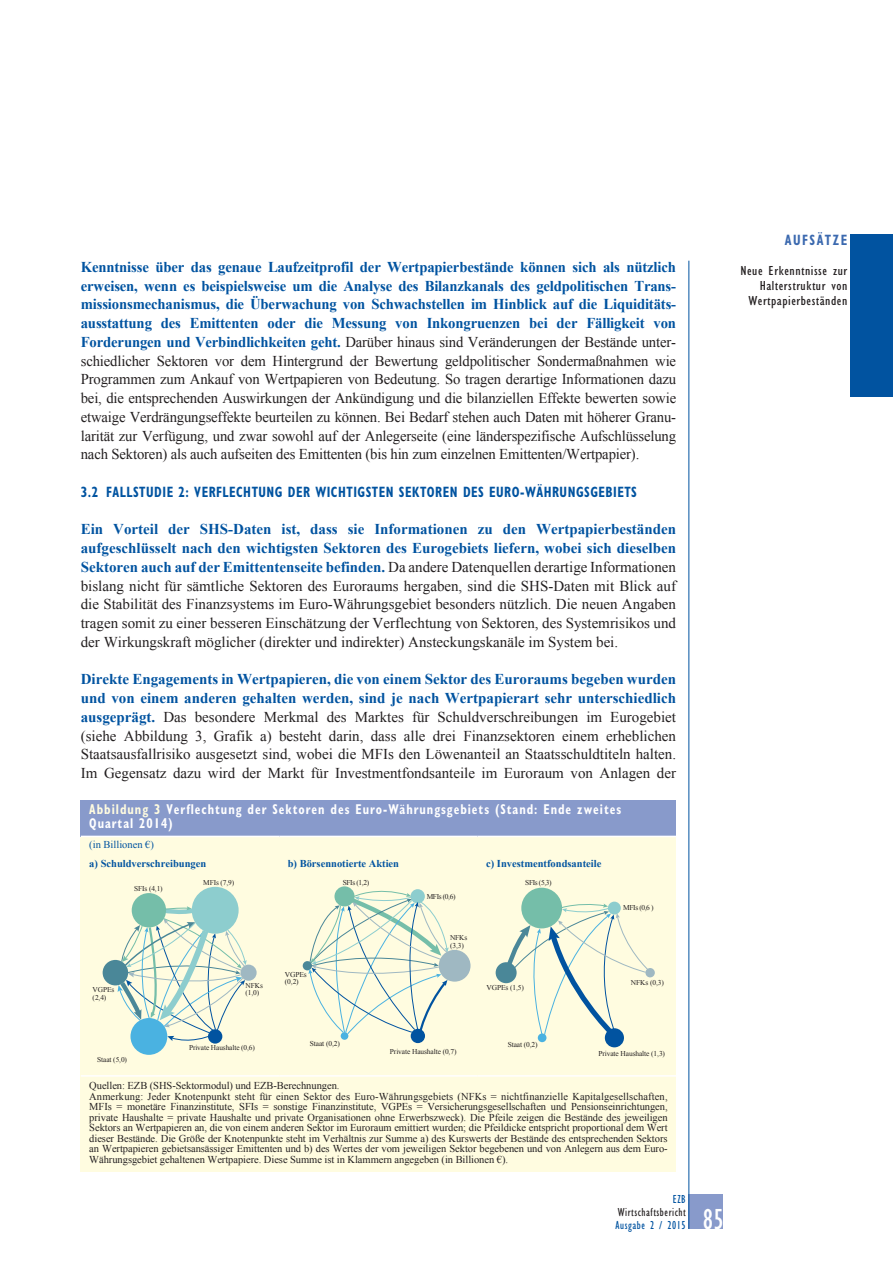
<style>
.page{position:relative;width:893px;height:1263px;background:#fff}
.page>*{position:absolute;margin:0;border:0;box-sizing:border-box;transform-origin:0 0}
.t1{font:condensed 30px "Gill Sans Myriad";color:#fff;scale:.95 1}
.t2{font:15px/18.8px "Times New Roman WGL";color:#231f20;text-align:justify}
.t3{font:700 condensed 15px "Gill Sans Myriad";letter-spacing:.04em;color:#0153a0;scale:.85 1}
.t4{font:700 condensed 15px "Gill Sans Myriad";letter-spacing:.12em;color:#3b69af;scale:.85 1}
.t5{font:700 condensed 14.25px/13.5px "Gill Sans Myriad";letter-spacing:.08em;color:#fff;scale:.85 1}
.t6{font:condensed 13.5px/15px "Gill Sans Myriad";letter-spacing:.035em;color:#231f20;text-align:right;scale:1.1 1}
.t7{font:condensed 12px "Gill Sans Myriad";letter-spacing:.05em;color:#231f20;scale:.95 1}
.t8{font:condensed 12px "Gill Sans Myriad";letter-spacing:.05em;color:#0153a0;scale:.95 1}
.t9{font:10.5px/10.5px "Times New Roman WGL";letter-spacing:-.005em;color:#231f20}
.t10{font:700 10.5px "Times New Roman WGL";color:#0153a0}
.t11{font:10.5px "Times New Roman WGL";color:#0153a0}
.t12{font:7.5px/7.5px "Times New Roman WGL";letter-spacing:-.015em;color:#231f20}
.t13{font:7.35px/7.4px "Times New Roman WGL";letter-spacing:-.015em;color:#231f20}
.s1{font-weight:700;color:#0153a0}
.s2{color:#fffce0}
</style>
<div class="page">
<div style="left:689px;top:1195px;width:34px;height:34px;background:#889acb"></div>
<hr style="left:689px;top:261px;width:1px;height:968px;background:#0153a0">
<div style="left:850px;top:235px;width:43px;height:162px;background:#0153a0"></div>
<div style="left:81px;top:800px;width:595px;height:371px;background:#fffce0"></div>
<div style="left:81px;top:800px;width:595px;height:36px;background:#889acb"></div>
<hr style="left:81px;top:836px;width:198px;height:1px;background:#fff">
<hr style="left:279px;top:836px;width:199px;height:1px;background:#fff">
<hr style="left:478px;top:836px;width:198px;height:1px;background:#fff">
<hr style="left:81px;top:1075px;width:198px;height:2px;background:#fff">
<hr style="left:279px;top:1075px;width:199px;height:2px;background:#fff">
<hr style="left:478px;top:1075px;width:198px;height:2px;background:#fff">
<div style="left:103px;top:960px;width:25px;height:25px;background:#4a8798;border-radius:50%"></div>
<div style="left:132px;top:893px;width:34px;height:34px;background:#75bea9;border-radius:50%"></div>
<div style="left:130px;top:1018px;width:37px;height:37px;background:#4ab2e1;border-radius:50%"></div>
<div style="left:192px;top:887px;width:47px;height:47px;background:#8dcdce;border-radius:50%"></div>
<div style="left:240px;top:964px;width:17px;height:17px;background:#9fb8c2;border-radius:50%"></div>
<svg style="left:118px;top:905px;width:129px;height:139px"></svg>
<div style="left:303px;top:961px;width:9px;height:9px;background:#4a8798;border-radius:50%"></div>
<div style="left:341px;top:1032px;width:7px;height:8px;background:#4ab2e1;border-radius:50%"></div>
<div style="left:439px;top:950px;width:31px;height:32px;background:#9fb8c2;border-radius:50%"></div>
<svg style="left:308px;top:886px;width:141px;height:148px"></svg>
<div style="left:411px;top:1029px;width:14px;height:14px;background:#0153a0;border-radius:50%"></div>
<div style="left:521px;top:888px;width:41px;height:40px;background:#75bea9;border-radius:50%"></div>
<div style="left:496px;top:962px;width:21px;height:21px;background:#4a8798;border-radius:50%"></div>
<div style="left:645px;top:968px;width:10px;height:9px;background:#9fb8c2;border-radius:50%"></div>
<div style="left:608px;top:902px;width:13px;height:12px;background:#8dcdce;border-radius:50%"></div>
<div style="left:538px;top:1033px;width:8px;height:9px;background:#4ab2e1;border-radius:50%"></div>
<div style="left:605px;top:1028px;width:19px;height:19px;background:#0153a0;border-radius:50%"></div>
<svg style="left:504px;top:903px;width:146px;height:134px"></svg>
<p class="t2" style="left:81px;top:257px;width:597px"><span class="s1">Kenntnisse über das genaue Laufzeitprofil der Wertpapierbestände können sich als nützlich erweisen, wenn es beispielsweise um die Analyse des Bilanzkanals des geldpolitischen Trans&shy;missionsmechanismus, die Überwachung von Schwachstellen im Hinblick auf die Liquiditäts&shy;ausstattung des Emittenten oder die Messung von Inkongruenzen bei der Fälligkeit von Forderungen und Verbindlichkeiten geht.</span> Darüber hinaus sind Veränderungen der Bestände unter&shy;schiedlicher Sektoren vor dem Hintergrund der Bewertung geldpolitischer Sondermaßnahmen wie Programmen zum Ankauf von Wertpapieren von Bedeutung. So tragen derartige Informationen dazu bei, die entsprechenden Auswirkungen der Ankündigung und die bilanziellen Effekte bewerten sowie etwaige Verdrängungseffekte beurteilen zu können. Bei Bedarf stehen auch Daten mit höherer Granu&shy;larität zur Verfügung, und zwar sowohl auf der Anlegerseite (eine länderspezifische Aufschlüsselung nach Sektoren) als auch aufseiten des Emittenten (bis hin zum einzelnen Emittenten/Wertpapier).</p>
<p class="t3" style="left:81px;top:483px;width:55px">3.2 FALLSTUDIE</p>
<p class="t3" style="left:178px;top:483px;width:28px">2: VERFLE</p>
<p class="t3" style="left:236px;top:483px;width:71px">CHTUNG DER</p>
<p class="t3" style="left:315px;top:483px;width:46px">WICHTIGSTE</p>
<p class="t3" style="left:386px;top:483px;width:25px">N SEKTORE</p>
<p class="t3" style="left:450px;top:483px;width:25px">N DES</p>
<p class="t3" style="left:489px;top:483px;width:10px">EURO</p>
<p class="t3" style="left:520px;top:483px;width:139px">-Währungsgebiets</p>
<p class="t2" style="left:81px;top:520px;width:597px"><span class="s1">Ein Vorteil der SHS-Daten ist, dass sie Informationen zu den Wertpapierbeständen aufgeschlüsselt nach den wichtigsten Sektoren des Eurogebiets liefern, wobei sich dieselben Sektoren auch auf der Emittentenseite befinden.</span> Da andere Datenquellen derartige Informationen bislang nicht für sämtliche Sektoren des Euroraums hergaben, sind die SHS-Daten mit Blick auf die Stabilität des Finanzsystems im Euro-Währungsgebiet besonders nützlich. Die neuen Angaben tragen somit zu einer besseren Einschätzung der Verflechtung von Sektoren, des Systemrisikos und der Wirkungskraft möglicher (direkter und indirekter) Ansteckungskanäle im System bei.</p>
<p class="t2" style="left:81px;top:670px;width:597px"><span class="s1">Direkte Engagements in Wertpapieren, die von einem Sektor des Euroraums begeben wurden und von einem anderen gehalten werden, sind je nach Wertpapierart sehr unterschiedlich ausgeprägt.</span> Das besondere Merkmal des Marktes für Schuldverschreibungen im Eurogebiet (siehe Abbildung 3, Grafik a) besteht darin, dass alle drei Finanzsektoren einem erheblichen Staatsausfallrisiko ausgesetzt sind, wobei die MFIs den Löwenanteil an Staatsschuldtiteln halten.<br>Im Gegensatz dazu wird der Markt für Investmentfondsanteile im Euroraum von Anlagen der</p>
<p class="t5" style="left:89px;top:803px;width:627px"><span class="s2">Abbildung 3</span> Verflechtung der Sektoren des Euro-Währungsgebiets (Stand: Ende zweites<br>Quartal 2014)</p>
<p class="t11" style="left:89px;top:837px;width:66px">(in Billionen €)</p>
<p class="t10" style="left:89px;top:856px;width:118px">a) Schuldverschreibungen</p>
<p class="t10" style="left:288px;top:856px;width:113px">b) Börsennotierte Aktien</p>
<p class="t10" style="left:486px;top:856px;width:117px">c) Investmentfondsanteile</p>
<p class="t13" style="left:134px;top:884px;width:30px">SFIs (4,1)</p>
<p class="t13" style="left:93px;top:986px;width:23px">VGPEs (2,4)</p>
<p class="t13" style="left:97px;top:1055px;width:31px">Staat (5,0)</p>
<p class="t13" style="left:203px;top:878px;width:33px">MFIs (7,9)</p>
<p class="t12" style="left:343px;top:878px;width:28px">SFIs (1,2)</p>
<p class="t12" style="left:525px;top:878px;width:28px">SFIs (5,3)</p>
<p class="t12" style="left:427px;top:892px;width:30px">MFIs (0,6)</p>
<p class="t12" style="left:450px;top:934px;width:19px">NFKs (3,3)</p>
<p class="t13" style="left:246px;top:981px;width:19px">NFKs (1,0)</p>
<p class="t12" style="left:285px;top:971px;width:23px">VGPEs (0,2)</p>
<p class="t12" style="left:487px;top:984px;width:39px">VGPEs (1,5)</p>
<p class="t13" style="left:189px;top:1043px;width:67px">Private Haushalte (0,6)</p>
<p class="t12" style="left:310px;top:1039px;width:31px">Staat (0,2)</p>
<p class="t12" style="left:390px;top:1047px;width:68px">Private Haushalte (0,7)</p>
<p class="t12" style="left:508px;top:1040px;width:32px">Staat (0,2)</p>
<p class="t12" style="left:623px;top:903px;width:32px">MFIs (0,6 )</p>
<p class="t12" style="left:631px;top:978px;width:35px">NFKs (0,3)</p>
<p class="t12" style="left:598px;top:1049px;width:68px">Private Haushalte (1,3)</p>
<p class="t9" style="left:89px;top:1080px;width:580px">Quellen: EZB (SHS-Sektormodul) und EZB-Berechnungen.<br>Anmerkung: Jeder Knotenpunkt steht für einen Sektor des Euro-Währungsgebiets (NFKs = nichtfinanzielle Kapitalgesellschaften, MFIs = monetäre Finanzinstitute, SFIs = sonstige Finanzinstitute, VGPEs = Versicherungsgesellschaften und Pensionseinrichtungen, private Haushalte = private Haushalte und private Organisationen ohne Erwerbszweck). Die Pfeile zeigen die Bestände des jeweiligen Sektors an Wertpapieren an, die von einem anderen Sektor im Euroraum emittiert wurden; die Pfeildicke entspricht proportional dem Wert dieser Bestände. Die Größe der Knotenpunkte steht im Verhältnis zur Summe a) des Kurswerts der Bestände des entsprechenden Sektors an Wertpapieren gebietsansässiger Emittenten und b) des Wertes der vom jeweiligen Sektor begebenen und von Anlegern aus dem Euro-Währungsgebiet gehaltenen Wertpapiere. Diese Summe ist in Klammern angegeben (in Billionen €).</p>
<p class="t8" style="left:673px;top:1192px;width:15px">EZB</p>
<p class="t7" style="left:618px;top:1205px;width:73px">Wirtschaftsbericht</p>
<p class="t8" style="left:616px;top:1218px;width:75px">Ausgabe 2 / 2015</p>
<h1 class="t1" style="left:703px;top:1201px;width:23px">85</h1>
<p class="t4" style="left:785px;top:231px;width:75px">Aufsätze</p>
<p class="t6" style="left:740px;top:263px;width:99px">Neue Erkenntnisse zur<br>Halterstruktur von<br>Wertpapierbeständen</p>
</div>
